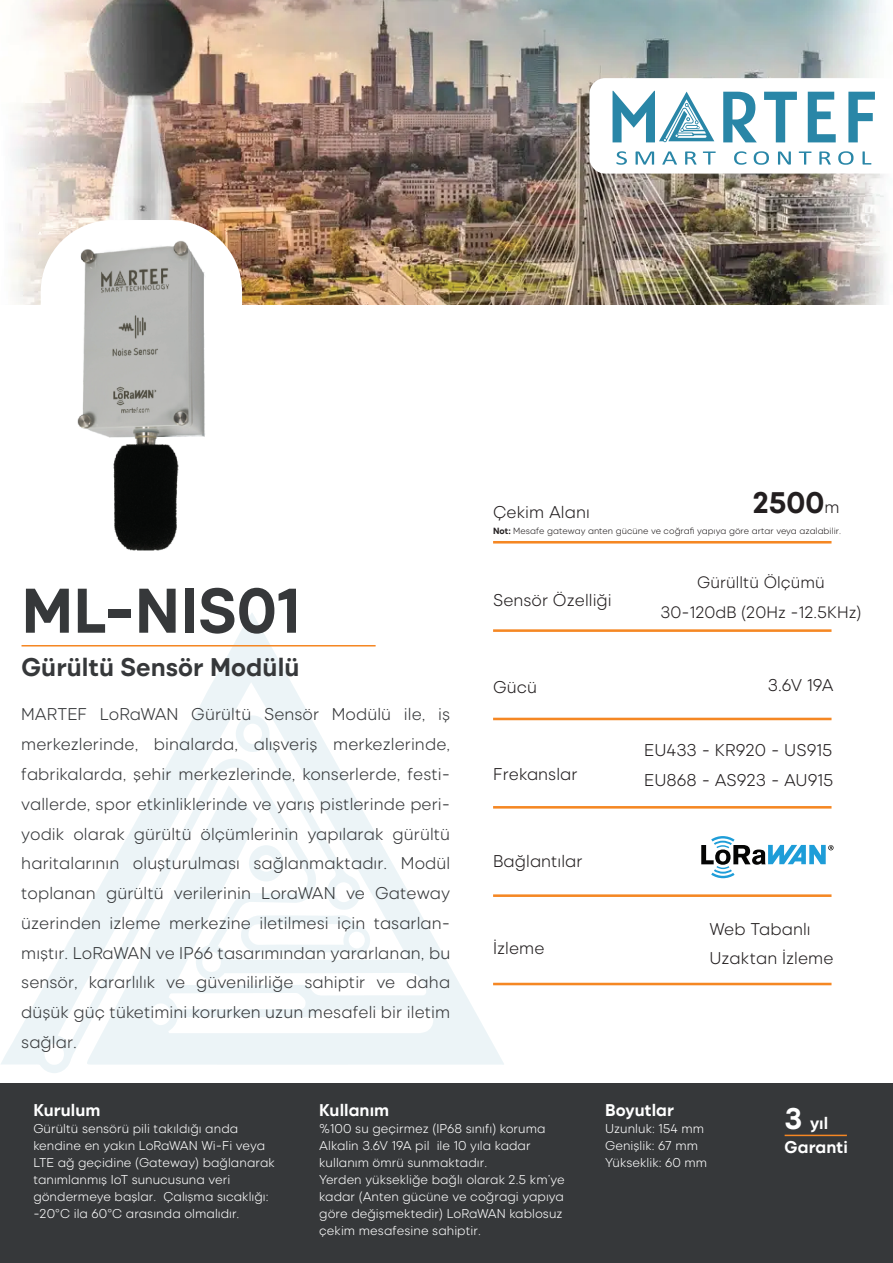
<style>
.page{position:relative;width:893px;height:1263px;background:#fff}
.page>*{position:absolute;margin:0;border:0;box-sizing:border-box;transform-origin:0 0}
.t1{font:700 62.85px "Izmir";letter-spacing:.005em;color:#36383a}
.t2{font:700 29.7px "Izmir";color:#231f20}
.t3{font:700 25.5px "Izmir";letter-spacing:.005em;color:#36383a}
.t4{font:300 16.95px/29.7px "Izmir";letter-spacing:.005em;color:#36383a;text-align:justify}
.t5{font:300 16.95px/29.7px "Izmir";letter-spacing:.005em;color:#231f20}
.t6{font:700 16.95px/23.9px "Izmir";letter-spacing:.005em;color:#fff}
.t7{font:300 16.5px/29.7px "Izmir";letter-spacing:.005em;color:#231f20;text-align:center}
.t8{font:300 12.75px/17px "Izmir";letter-spacing:.005em;color:#fff}
.t9{font:300 9px "Izmir";letter-spacing:.005em;color:#231f20}
.s1{font-weight:300;font-size:16.95px}
.s2{font-weight:700}
.s3{font-size:29.7px}
</style>
<div class="page">
<img style="left:10px;top:0;width:876px;height:305px">
<div style="left:0;top:1083px;width:893px;height:180px;background:#36383a"></div>
<svg style="left:1px;top:613px;width:503px;height:460px"></svg>
<hr style="left:493px;top:541px;width:338px;height:2px;background:#f58723">
<hr style="left:493px;top:629px;width:338px;height:3px;background:#f58723">
<hr style="left:493px;top:718px;width:338px;height:2px;background:#f58723">
<hr style="left:493px;top:806px;width:338px;height:2px;background:#f58723">
<hr style="left:493px;top:894px;width:338px;height:3px;background:#f58723">
<hr style="left:493px;top:983px;width:338px;height:2px;background:#f58723">
<svg style="left:701px;top:836px;width:132px;height:42px"></svg>
<hr style="left:785px;top:1135px;width:62px;height:1px;background:#f58723">
<hr style="left:22px;top:645px;width:354px;height:1px;background:#f58723">
<svg style="left:589px;top:78px;width:297px;height:96px"></svg>
<div style="left:41px;top:220px;width:201px;height:216px;background:#fff;border-radius:72px"></div>
<img style="left:78px;top:241px;width:127px;height:310px">
<p class="t5" style="left:493px;top:497px;width:98px">Çekim Alanı</p>
<h2 class="t2" style="left:753px;top:482px;width:89px">2500<span class="s1">m</span></h2>
<h1 class="t1" style="left:22px;top:567px;width:280px">ML-NIS01</h1>
<h3 class="t3" style="left:22px;top:649px;width:279px">Gürültü Sensör Modülü</h3>
<p class="t4" style="left:21px;top:699px;width:431px">MARTEF LoRaWAN Gürültü Sensör Modülü ile, iş merkezlerinde, binalarda, alışveriş merkezlerinde, fabrikalarda, şehir merkezlerinde, konserlerde, festi&shy;vallerde, spor etkinliklerinde ve yarış pistlerinde peri&shy;yodik olarak gürültü ölçümlerinin yapılarak gürültü haritalarının oluşturulması sağlanmaktadır. Modül toplanan gürültü verilerinin LoraWAN ve Gateway üzerinden izleme merkezine iletilmesi için tasarlan&shy;mıştır. LoRaWAN ve IP66 tasarımından yararlanan, bu sensör, kararlılık ve güvenilirliğe sahiptir ve daha düşük güç tüketimini korurken uzun mesafeli bir iletim sağlar.</p>
<p class="t9" style="left:493px;top:525px;width:349px"><span class="s2">Not:</span> Mesafe gateway anten gücüne ve coğrafi yapıya göre artar veya azalabilir.</p>
<p class="t5" style="left:493px;top:584px;width:120px">Sensör Özelliği</p>
<p class="t5" style="left:493px;top:671px;width:45px">Gücü</p>
<p class="t5" style="left:493px;top:758px;width:86px">Frekanslar</p>
<p class="t5" style="left:493px;top:845px;width:91px">Bağlantılar</p>
<p class="t5" style="left:493px;top:932px;width:53px">İzleme</p>
<p class="t7" style="left:660px;top:566px;width:203px">Gürülltü Ölçümü<br>30-120dB (20Hz -12.5KHz)</p>
<p class="t5" style="left:768px;top:669px;width:67px">3.6V 19A</p>
<p class="t5" style="left:644px;top:735px;width:191px">EU433 - KR920 - US915<br>EU868 - AS923 - AU915</p>
<p class="t5" style="left:709px;top:913px;width:126px">Web Tabanlı<br>Uzaktan İzleme</p>
<p class="t6" style="left:33px;top:1097px;width:69px">Kurulum</p>
<p class="t8" style="left:33px;top:1119px;width:243px">Gürültü sensörü pili takıldığı anda kendine en yakın LoRaWAN Wi-Fi veya LTE ağ geçidine (Gateway) bağlanarak tanımlanmış IoT sunucusuna veri göndermeye başlar. Çalışma sıcaklığı: -20°C ila 60°C arasında olmalıdır.</p>
<p class="t6" style="left:319px;top:1097px;width:71px">Kullanım</p>
<p class="t8" style="left:319px;top:1119px;width:247px">%100 su geçirmez (IP68 sınıfı) koruma Alkalin 3.6V 19A pil ile 10 yıla kadar kullanım ömrü sunmaktadır.<br>Yerden yüksekliğe bağlı olarak 2.5 km’ye kadar (Anten gücüne ve coğragi yapıya göre değişmektedir) LoRaWAN kablosuz çekim mesafesine sahiptir.</p>
<p class="t6" style="left:605px;top:1097px;width:70px">Boyutlar</p>
<p class="t8" style="left:605px;top:1119px;width:103px">Uzunluk: 154 mm<br>Genişlik: 67 mm<br>Yükseklik: 60 mm</p>
<p class="t6" style="left:785px;top:1110px;width:65px"><span class="s3">3</span> yıl<br>Garanti</p>
</div>
